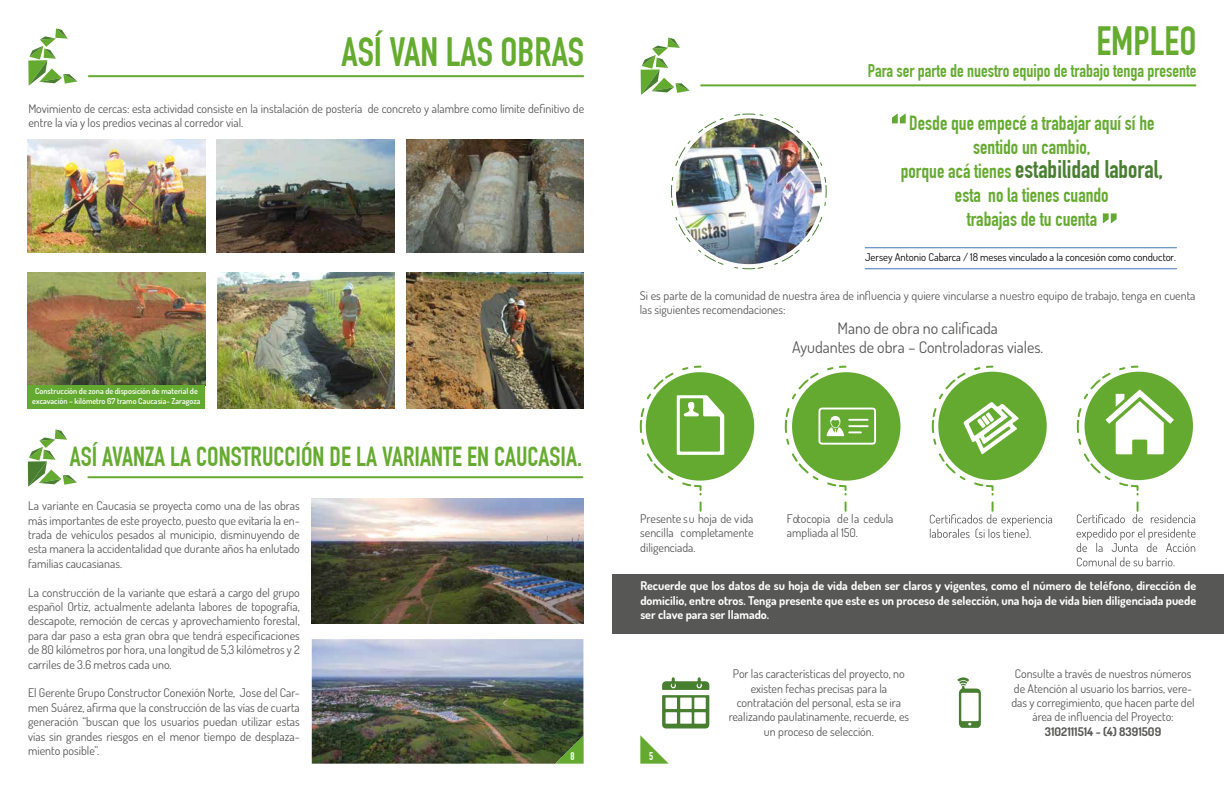
<style>
.page{position:relative;width:1224px;height:792px;background:#fff}
.page>*{position:absolute;margin:0;border:0;box-sizing:border-box;transform-origin:0 0}
.t1{font:700 40px "DIN Condensed";color:#65ab30}
.t2{font:700 27px "DIN Condensed";color:#65ab30}
.t3{font:700 25px "DIN Condensed";color:#487e30}
.t4{font:700 20px/24px "DIN Condensed";color:#65aa30;text-align:center}
.t5{font:700 18px "DIN Condensed";color:#65ab30}
.t6{font:16px/19.2px "Dosis";color:#575756;text-align:center}
.t7{font:12px/14.4px "Dosis";color:#575756;text-align:justify}
.t8{font:700 12px/14.4px "Dosis";color:#fff;text-align:justify}
.t9{font:700 12px "Dosis";color:#575756}
.t10{font:700 11px "DIN Condensed";color:#fff}
.t11{font:10.7px "Dosis";color:#000}
.t12{font:600 8.1px/9.7px "Dosis";color:#fff;text-align:center}
.s1{font-size:20px;color:#65aa30}
</style>
<div class="page">
<svg style="left:583px;top:735px;width:1px;height:29px"></svg>
<svg style="left:640px;top:735px;width:29px;height:29px"></svg>
<hr style="left:89px;top:75px;width:494px;height:2px;background:#65aa30">
<svg style="left:28px;top:28px;width:49px;height:58px"></svg>
<hr style="left:701px;top:84px;width:494px;height:2px;background:#65aa30">
<svg style="left:641px;top:38px;width:49px;height:57px"></svg>
<div style="left:612px;top:574px;width:612px;height:60px;background:#575756"></div>
<hr style="left:88px;top:476px;width:494px;height:2px;background:#65aa30">
<svg style="left:28px;top:429px;width:49px;height:58px"></svg>
<img style="left:28px;top:139px;width:177px;height:113px">
<img style="left:217px;top:139px;width:178px;height:113px">
<img style="left:217px;top:273px;width:178px;height:136px">
<img style="left:407px;top:139px;width:177px;height:113px">
<img style="left:28px;top:273px;width:177px;height:112px">
<div style="left:28px;top:385px;width:177px;height:24px;background:#65aa30"></div>
<img style="left:407px;top:273px;width:177px;height:136px">
<div style="left:646px;top:372px;width:108px;height:109px;background:#65aa30;border-radius:50%"></div>
<div style="left:792px;top:372px;width:108px;height:109px;background:#65aa30;border-radius:50%"></div>
<svg style="left:639px;top:365px;width:85px;height:147px"></svg>
<svg style="left:930px;top:365px;width:122px;height:173px"></svg>
<svg style="left:1076px;top:365px;width:120px;height:201px"></svg>
<svg style="left:784px;top:365px;width:92px;height:147px"></svg>
<svg style="left:662px;top:677px;width:47px;height:52px"></svg>
<svg style="left:957px;top:677px;width:24px;height:51px"></svg>
<img style="left:312px;top:498px;width:271px;height:125px">
<img style="left:312px;top:639px;width:271px;height:125px">
<svg style="left:892px;top:113px;width:14px;height:10px"></svg>
<svg style="left:1103px;top:213px;width:14px;height:10px"></svg>
<img style="left:671px;top:113px;width:156px;height:157px">
<hr style="left:865px;top:268px;width:312px;height:1px;background:#4175ba">
<hr style="left:865px;top:247px;width:312px;height:1px;background:#4175ba">
<h1 class="t1" style="left:341px;top:28px;width:244px">ASÍ VAN LAS OBRAS</h1>
<h1 class="t1" style="left:1097px;top:18px;width:101px">EMPLEO</h1>
<h3 class="t5" style="left:868px;top:60px;width:330px">Para ser parte de nuestro equipo de trabajo tenga presente</h3>
<p class="t7" style="left:28px;top:101px;width:557px">Movimiento de cercas: esta actividad consiste en la instalación de postería de concreto y alambre como límite definitivo de entre la vía y los predios vecinas al corredor vial.</p>
<h3 class="t4" style="left:909px;top:111px;width:247px">Desde que empecé a trabajar aquí sí he sentido un cambio,</h3>
<h3 class="t3" style="left:901px;top:155px;width:264px"><span class="s1">porque acá tienes</span> estabilidad laboral,</h3>
<h3 class="t4" style="left:955px;top:183px;width:155px">esta no la tienes cuando trabajas de tu cuenta</h3>
<p class="t11" style="left:865px;top:250px;width:312px">Jersey Antonio Cabarca / 18 meses vinculado a la concesión como conductor.</p>
<p class="t12" style="left:32px;top:386px;width:170px">Construcción de zona de disposición de material de excavación – kilómetro 67 tramo Caucasia- Zaragoza</p>
<p class="t7" style="left:640px;top:288px;width:557px">Si es parte de la comunidad de nuestra área de influencia y quiere vincularse a nuestro equipo de trabajo, tenga en cuenta las siguientes recomendaciones:</p>
<h3 class="t6" style="left:792px;top:318px;width:253px">Mano de obra no calificada<br>Ayudantes de obra – Controladoras viales.</h3>
<h2 class="t2" style="left:70px;top:440px;width:514px">ASÍ AVANZA LA CONSTRUCCIÓN DE LA VARIANTE EN CAUCASIA.</h2>
<p class="t7" style="left:28px;top:498px;width:273px">La variante en Caucasia se proyecta como una de las obras más importantes de este proyecto, puesto que evitaría la en&shy;trada de vehículos pesados al municipio, disminuyendo de esta manera la accidentalidad que durante años ha enlutado familias caucasianas.</p>
<p class="t7" style="left:28px;top:585px;width:273px">La construcción de la variante que estará a cargo del grupo español Ortiz, actualmente adelanta labores de topografía, descapote, remoción de cercas y aprovechamiento forestal, para dar paso a esta gran obra que tendrá especificaciones de 80 kilómetros por hora, una longitud de 5,3 kilómetros y 2 carriles de 3.6 metros cada uno.</p>
<p class="t7" style="left:28px;top:686px;width:273px">El Gerente Grupo Constructor Conexión Norte, Jose del Car&shy;men Suárez, afirma que la construcción de las vías de cuarta generación “buscan que los usuarios puedan utilizar estas vías sin grandes riesgos en el menor tiempo de desplaza&shy;miento posible”.</p>
<p class="t7" style="left:640px;top:511px;width:115px">Presente su hoja de vida sencilla completamente diligenciada.</p>
<p class="t7" style="left:787px;top:511px;width:108px">Fotocopia de la cedula ampliada al 150.</p>
<p class="t8" style="left:640px;top:578px;width:557px">Recuerde que los datos de su hoja de vida deben ser claros y vigentes, como el número de teléfono, dirección de domicilio, entre otros. Tenga presente que este es un proceso de selección, una hoja de vida bien diligenciada puede ser clave para ser llamado.</p>
<p class="t7" style="left:729px;top:666px;width:182px;text-align:center">Por las características del proyecto, no existen fechas precisas para la contratación del personal, esta se ira realizando paulatinamente, recuerde, es un proceso de selección.</p>
<p class="t7" style="left:1011px;top:666px;width:185px;text-align:center">Consulte a través de nuestros números de Atención al usuario los barrios, vere&shy;das y corregimiento, que hacen parte del área de influencia del Proyecto:</p>
<p class="t9" style="left:1045px;top:724px;width:118px">3102111514 - (4) 8391509</p>
<p class="t10" style="left:571px;top:749px;width:6px">8</p>
<p class="t10" style="left:649px;top:749px;width:6px">5</p>
</div>
